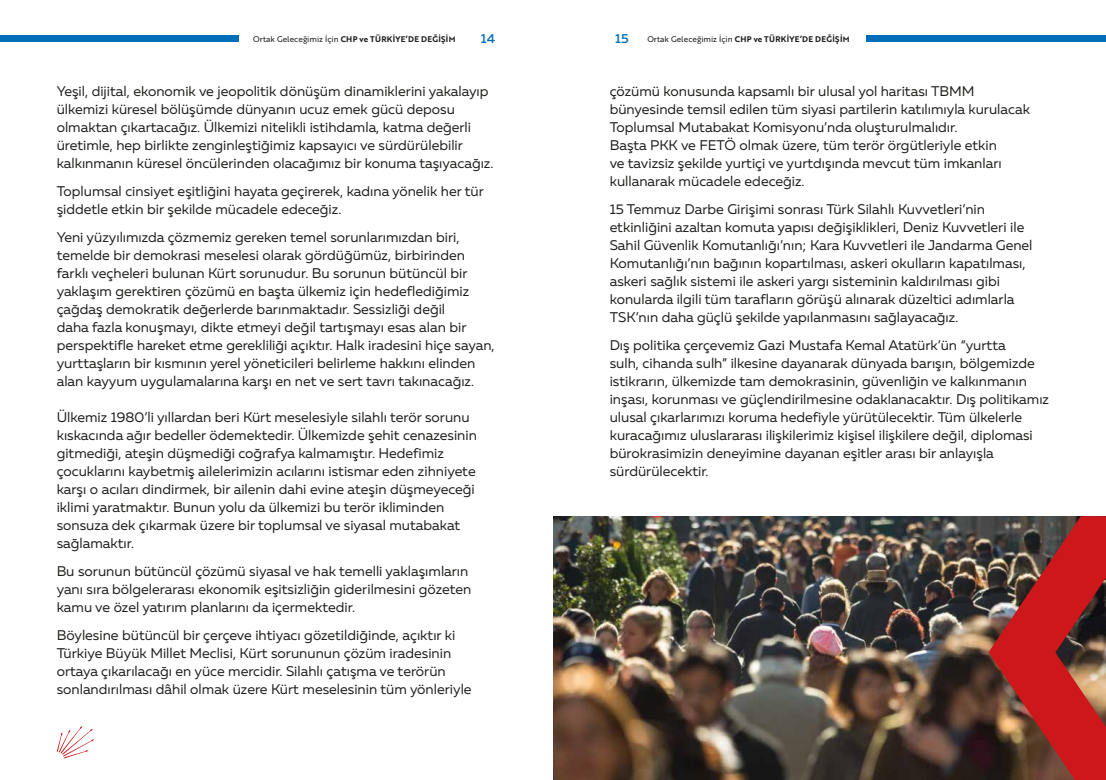
<style>
.page{position:relative;width:1106px;height:780px;background:#fff}
.page>*{position:absolute;margin:0;border:0;box-sizing:border-box;transform-origin:0 0}
.t1{font:14px/18px "Muller";color:#1d1d1b}
.t2{font:500 13px "Muller";color:#006eb8}
.t3{font:8px "Brother 1816 Bold";letter-spacing:.04em;color:#1d1d1b}
.s1{font-family:"Brother 1816 Regular"}
</style>
<div class="page">
<div style="left:0;top:36px;width:239px;height:6px;background:#006eb8"></div>
<div style="left:866px;top:36px;width:240px;height:6px;background:#006eb8"></div>
<img style="left:553px;top:516px;width:435px;height:264px">
<img style="left:988px;top:516px;width:118px;height:264px">
<svg style="left:57px;top:726px;width:37px;height:32px"></svg>
<p class="t3" style="left:253px;top:33px;width:204px"><span class="s1">Ortak Geleceğimiz İçin</span> CHP ve TÜRKİYE’DE DEĞİŞİM</p>
<p class="t2" style="left:481px;top:31px;width:16px">14</p>
<p class="t2" style="left:615px;top:31px;width:15px">15</p>
<p class="t3" style="left:647px;top:33px;width:204px"><span class="s1">Ortak Geleceğimiz İçin</span> CHP ve TÜRKİYE’DE DEĞİŞİM</p>
<p class="t1" style="left:57px;top:82px;width:438px">Yeşil, dijital, ekonomik ve jeopolitik dönüşüm dinamiklerini yakalayıp ülkemizi küresel bölüşümde dünyanın ucuz emek gücü deposu olmaktan çıkartacağız. Ülkemizi nitelikli istihdamla, katma değerli üretimle, hep birlikte zenginleştiğimiz kapsayıcı ve sürdürülebilir kalkınmanın küresel öncülerinden olacağımız bir konuma taşıyacağız.</p>
<p class="t1" style="left:57px;top:182px;width:429px">Toplumsal cinsiyet eşitliğini hayata geçirerek, kadına yönelik her tür şiddetle etkin bir şekilde mücadele edeceğiz.</p>
<p class="t1" style="left:57px;top:228px;width:439px">Yeni yüzyılımızda çözmemiz gereken temel sorunlarımızdan biri, temelde bir demokrasi meselesi olarak gördüğümüz, birbirinden farklı veçheleri bulunan Kürt sorunudur. Bu sorunun bütüncül bir yaklaşım gerektiren çözümü en başta ülkemiz için hedeflediğimiz çağdaş demokratik değerlerde barınmaktadır. Sessizliği değil<br>daha fazla konuşmayı, dikte etmeyi değil tartışmayı esas alan bir perspektifle hareket etme gerekliliği açıktır. Halk iradesini hiçe sayan, yurttaşların bir kısmının yerel yöneticileri belirleme hakkını elinden alan kayyum uygulamalarına karşı en net ve sert tavrı takınacağız.</p>
<p class="t1" style="left:57px;top:408px;width:422px">Ülkemiz 1980’li yıllardan beri Kürt meselesiyle silahlı terör sorunu kıskacında ağır bedeller ödemektedir. Ülkemizde şehit cenazesinin gitmediği, ateşin düşmediği coğrafya kalmamıştır. Hedefimiz çocuklarını kaybetmiş ailelerimizin acılarını istismar eden zihniyete karşı o acıları dindirmek, bir ailenin dahi evine ateşin düşmeyeceği iklimi yaratmaktır. Bunun yolu da ülkemizi bu terör ikliminden sonsuza dek çıkarmak üzere bir toplumsal ve siyasal mutabakat sağlamaktır.</p>
<p class="t1" style="left:57px;top:562px;width:416px">Bu sorunun bütüncül çözümü siyasal ve hak temelli yaklaşımların yanı sıra bölgelerarası ekonomik eşitsizliğin giderilmesini gözeten kamu ve özel yatırım planlarını da içermektedir.</p>
<p class="t1" style="left:57px;top:626px;width:416px">Böylesine bütüncül bir çerçeve ihtiyacı gözetildiğinde, açıktır ki Türkiye Büyük Millet Meclisi, Kürt sorununun çözüm iradesinin ortaya çıkarılacağı en yüce mercidir. Silahlı çatışma ve terörün sonlandırılması dâhil olmak üzere Kürt meselesinin tüm yönleriyle</p>
<p class="t1" style="left:609px;top:82px;width:422px">çözümü konusunda kapsamlı bir ulusal yol haritası TBMM bünyesinde temsil edilen tüm siyasi partilerin katılımıyla kurulacak Toplumsal Mutabakat Komisyonu’nda oluşturulmalıdır.<br>Başta PKK ve FETÖ olmak üzere, tüm terör örgütleriyle etkin<br>ve tavizsiz şekilde yurtiçi ve yurtdışında mevcut tüm imkanları kullanarak mücadele edeceğiz.</p>
<p class="t1" style="left:609px;top:200px;width:424px">15 Temmuz Darbe Girişimi sonrası Türk Silahlı Kuvvetleri’nin etkinliğini azaltan komuta yapısı değişiklikleri, Deniz Kuvvetleri ile Sahil Güvenlik Komutanlığı’nın; Kara Kuvvetleri ile Jandarma Genel Komutanlığı’nın bağının kopartılması, askeri okulların kapatılması, askeri sağlık sistemi ile askeri yargı sisteminin kaldırılması gibi konularda ilgili tüm tarafların görüşü alınarak düzeltici adımlarla TSK’nın daha güçlü şekilde yapılanmasını sağlayacağız.</p>
<p class="t1" style="left:609px;top:336px;width:441px">Dış politika çerçevemiz Gazi Mustafa Kemal Atatürk’ün “yurtta<br>sulh, cihanda sulh” ilkesine dayanarak dünyada barışın, bölgemizde istikrarın, ülkemizde tam demokrasinin, güvenliğin ve kalkınmanın inşası, korunması ve güçlendirilmesine odaklanacaktır. Dış politikamız ulusal çıkarlarımızı koruma hedefiyle yürütülecektir. Tüm ülkelerle kuracağımız uluslararası ilişkilerimiz kişisel ilişkilere değil, diplomasi bürokrasimizin deneyimine dayanan eşitler arası bir anlayışla sürdürülecektir.</p>
</div>
